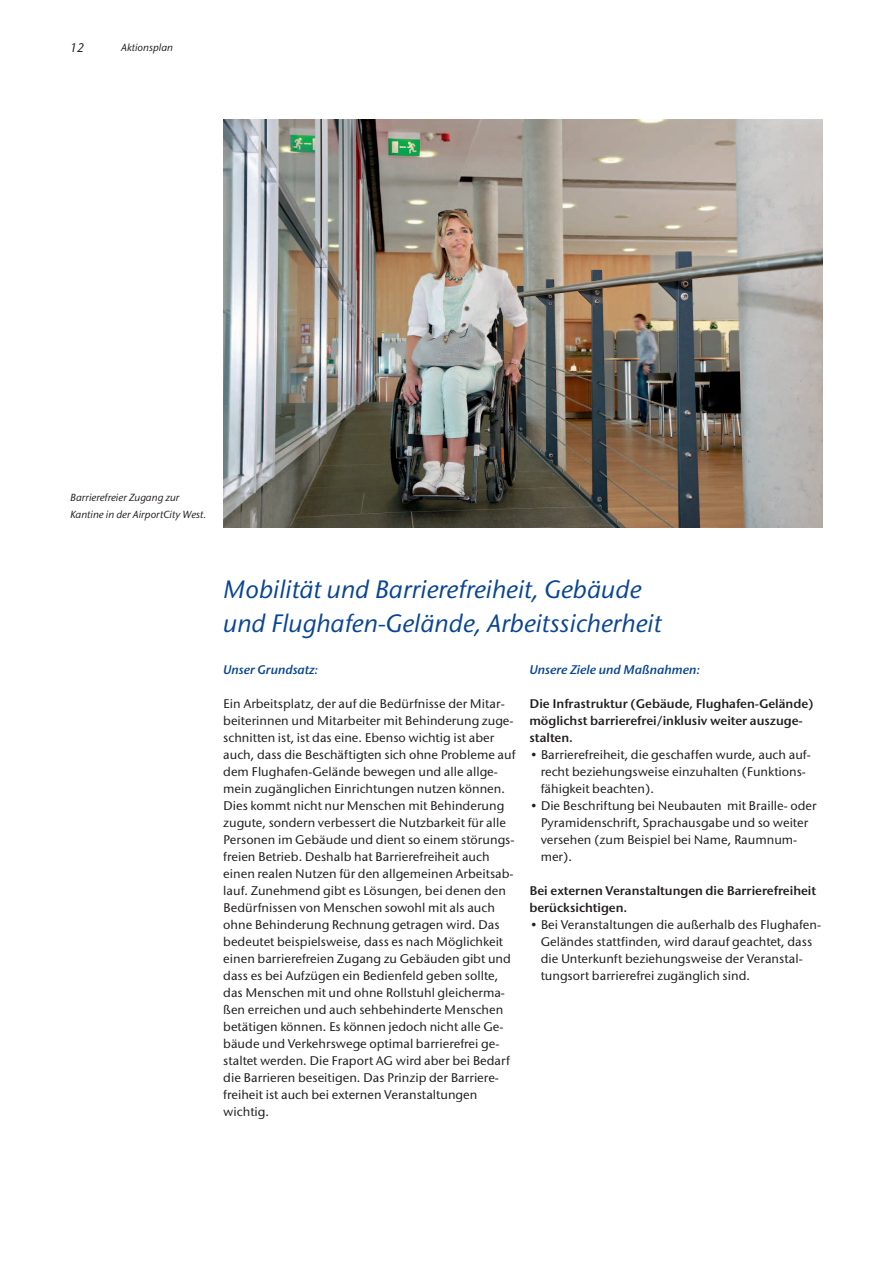
<style>
.page{position:relative;width:893px;height:1263px;background:#fff}
.page>*{position:absolute;margin:0;border:0;box-sizing:border-box;transform-origin:0 0}
.t1{font:italic 500 25.5px/34px "Stone San Itc T";color:#094594}
.t2{font:500 12.75px/17px "Stone San Itc T";color:#231f20}
.t3{font:12.75px/17px "Stone San Itc T Semi";color:#231f20}
.t4{font:12.75px "Stone San Itc T Semi Ital";color:#094594}
.t5{font:italic 500 12.75px "Stone San Itc T";color:#231f20}
.t6{font:italic 500 10.5px/17px "Stone San Itc T";color:#231f20}
</style>
<div class="page">
<img style="left:223px;top:119px;width:600px;height:408px">
<p class="t5" style="left:70px;top:43px;width:15px">12</p>
<p class="t6" style="left:121px;top:40px;width:53px">Aktionsplan</p>
<p class="t6" style="left:70px;top:490px;width:138px">Barrierefreier Zugang zur<br>Kantine in der AirportCity West.</p>
<h1 class="t1" style="left:223px;top:575px;width:440px">Mobilität und Barrierefreiheit, Gebäude und Flughafen-Gelände, Arbeitssicherheit</h1>
<p class="t4" style="left:223px;top:665px;width:96px">Unser Grundsatz:</p>
<p class="t2" style="left:223px;top:696px;width:294px">Ein Arbeitsplatz, der auf die Bedürfnisse der Mitar&shy;beiterinnen und Mitarbeiter mit Behinderung zuge&shy;schnitten ist, ist das eine. Ebenso wichtig ist aber auch, dass die Beschäftigten sich ohne Probleme auf dem Flughafen-Gelände bewegen und alle allge&shy;mein zugänglichen Einrichtungen nutzen können.<br>Dies kommt nicht nur Menschen mit Behinderung zugute, sondern verbessert die Nutzbarkeit für alle Personen im Gebäude und dient so einem störungs&shy;freien Betrieb. Deshalb hat Barrierefreiheit auch einen realen Nutzen für den allgemeinen Arbeitsab&shy;lauf. Zunehmend gibt es Lösungen, bei denen den Bedürfnissen von Menschen sowohl mit als auch ohne Behinderung Rechnung getragen wird. Das bedeutet beispielsweise, dass es nach Möglichkeit einen barrierefreien Zu gang zu Gebäuden gibt und dass es bei Aufzügen ein Bedienfeld geben sollte, das Menschen mit und ohne Rollstuhl gleicherma&shy;ßen erreichen und auch sehbehinderte Menschen betätigen können. Es können jedoch nicht alle Ge - bäude und Verkehrswege optimal barrierefrei ge - staltet werden. Die Fraport AG wird aber bei Bedarf die Barrieren beseitigen. Das Prinzip der Barriere&shy;freiheit ist auch bei externen Veranstaltungen wichtig.</p>
<p class="t4" style="left:529px;top:665px;width:172px">Unsere Ziele und Maßnahmen:</p>
<p class="t3" style="left:529px;top:696px;width:286px">Die Infrastruktur (Gebäude, Flughafen-Gelände) möglichst barrierefrei/inklusiv weiter auszuge&shy;stalten.</p>
<p class="t2" style="left:541px;top:747px;width:271px;text-indent:-11px">• Barrierefreiheit, die geschaffen wurde, auch auf&shy;recht beziehungsweise einzuhalten (Funktions - fähigkeit beachten).</p>
<p class="t2" style="left:541px;top:799px;width:278px;text-indent:-11px">• Die Beschriftung bei Neubauten mit Braille- oder Pyramidenschrift, Sprachausgabe und so weiter versehen (zum Beispiel bei Name, Raumnum&shy;mer).</p>
<p class="t3" style="left:529px;top:884px;width:288px">Bei externen Veranstaltungen die Barrierefreiheit berücksichtigen.</p>
<p class="t2" style="left:541px;top:918px;width:282px;text-indent:-11px">• Bei Veranstaltungen die außerhalb des Flughafen-Geländes stattfinden, wird darauf geachtet, dass die Unterkunft beziehungsweise der Veranstal&shy;tungsort barrierefrei zugänglich sind.</p>
</div>
